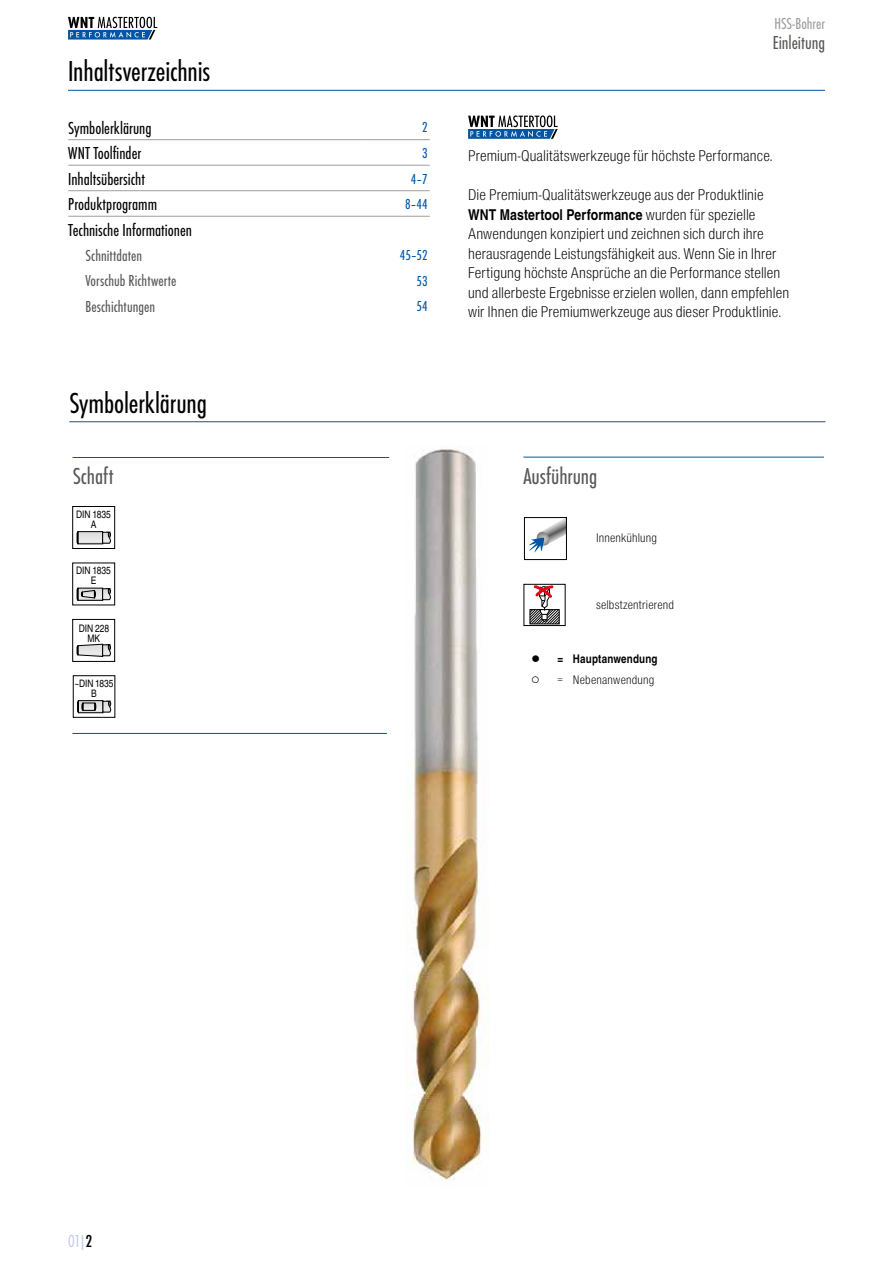
<style>
.page{position:relative;width:893px;height:1263px;background:#fff}
.page>*{position:absolute;margin:0;border:0;box-sizing:border-box;transform-origin:0 0}
.t1{font:30px "Futura TCE Boo Con";letter-spacing:-.005em;color:#000}
.t2{font:24px "Futura TCE Boo Con";letter-spacing:-.005em;color:#575756}
.t3{font:19.5px "Futura TCE Boo Con";letter-spacing:-.005em;color:#575756}
.t4{font:18px "Futura TCE Boo Con";color:#000}
.t5{font:18px "Futura TCE Lig Con";color:#bcc6e6}
.t6{font:16.5px "Futura TCE Boo Con";color:#575756}
.t7{font:16.5px "Futura TCE Boo Con";color:#9d9d9c}
.t8{font:300 15px/19.5px "Nimbus Sans WNT Cond";letter-spacing:.005em;color:#000}
.t9{font:15px "Futura TCE Boo Con";color:#0056a4}
.t10{font:300 12px "Nimbus Sans WNT Cond";letter-spacing:.015em;color:#000}
.t11{font:700 12px "Nimbus Sans WNT Cond";letter-spacing:.015em;color:#000}
.t12{font:12px "Nimbus Sans WNT Cond";color:#000}
.t13{font:10.35px/10.4px "Nimbus Sans WNT Cond";letter-spacing:-.015em;color:#000;text-align:center}
.s1{font-weight:700}
.s2{font-family:"Futura TCE Med Con";color:#000}
.s3{font-weight:300}
</style>
<div class="page">
<svg style="left:68px;top:17px;width:89px;height:23px"></svg>
<svg style="left:529px;top:586px;width:31px;height:38px"></svg>
<div style="left:524px;top:584px;width:41px;height:42px;border:1px solid #000"></div>
<hr style="left:69px;top:421px;width:756px;height:1px;background:#0056a4">
<hr style="left:68px;top:90px;width:757px;height:1px;background:#0056a4">
<hr style="left:73px;top:457px;width:316px;height:1px;background:#0056a4">
<hr style="left:72px;top:733px;width:315px;height:1px;background:#0056a4">
<hr style="left:523px;top:457px;width:301px;height:1px;background:#0056a4">
<hr style="left:68px;top:139px;width:298px;height:1px;background:#9d9d9c">
<hr style="left:366px;top:139px;width:64px;height:1px;background:#9d9d9c">
<hr style="left:68px;top:165px;width:298px;height:1px;background:#9d9d9c">
<hr style="left:366px;top:165px;width:64px;height:1px;background:#9d9d9c">
<hr style="left:68px;top:190px;width:298px;height:1px;background:#9d9d9c">
<hr style="left:366px;top:190px;width:64px;height:1px;background:#9d9d9c">
<hr style="left:68px;top:216px;width:298px;height:1px;background:#9d9d9c">
<hr style="left:366px;top:216px;width:64px;height:1px;background:#9d9d9c">
<svg style="left:468px;top:115px;width:90px;height:24px"></svg>
<img style="left:408px;top:449px;width:79px;height:732px">
<div style="left:78px;top:532px;width:25px;height:12px;background:#e5e5e5"></div>
<div style="left:78px;top:531px;width:25px;height:13px;border:1px solid #000"></div>
<svg style="left:77px;top:531px;width:1px;height:13px"></svg>
<svg style="left:102px;top:532px;width:9px;height:11px"></svg>
<div style="left:72px;top:506px;width:43px;height:43px;border:1px solid #000"></div>
<div style="left:78px;top:588px;width:25px;height:12px;background:#e5e5e4"></div>
<svg style="left:77px;top:587px;width:19px;height:14px"></svg>
<svg style="left:102px;top:588px;width:9px;height:12px"></svg>
<div style="left:72px;top:563px;width:43px;height:42px;border:1px solid #000"></div>
<svg style="left:529px;top:519px;width:36px;height:33px"></svg>
<div style="left:524px;top:517px;width:43px;height:43px;border:1px solid #000"></div>
<svg style="left:77px;top:644px;width:34px;height:13px"></svg>
<div style="left:72px;top:619px;width:43px;height:43px;border:1px solid #000"></div>
<svg style="left:96px;top:702px;width:5px;height:9px"></svg>
<div style="left:78px;top:700px;width:25px;height:13px;border:1px solid #000"></div>
<svg style="left:77px;top:700px;width:19px;height:13px"></svg>
<svg style="left:103px;top:701px;width:9px;height:11px"></svg>
<h1 class="t1" style="left:68px;top:54px;width:144px">Inhaltsverzeichnis</h1>
<p class="t4" style="left:68px;top:117px;width:85px">Symbolerklärung</p>
<p class="t9" style="left:422px;top:119px;width:7px">2</p>
<p class="t4" style="left:68px;top:143px;width:75px">WNT Toolfinder</p>
<p class="t9" style="left:422px;top:145px;width:7px">3</p>
<p class="t4" style="left:68px;top:169px;width:78px">Inhaltsübersicht</p>
<p class="t9" style="left:411px;top:170px;width:18px">4–7</p>
<p class="t4" style="left:68px;top:194px;width:90px">Produktprogramm</p>
<p class="t9" style="left:405px;top:196px;width:24px">8–44</p>
<p class="t4" style="left:68px;top:220px;width:125px">Technische Informationen</p>
<p class="t6" style="left:85px;top:246px;width:58px">Schnittdaten</p>
<p class="t9" style="left:400px;top:247px;width:29px">45–52</p>
<p class="t6" style="left:85px;top:271px;width:92px">Vorschub Richtwerte</p>
<p class="t9" style="left:417px;top:272px;width:13px">53</p>
<p class="t6" style="left:85px;top:297px;width:71px">Beschichtungen</p>
<p class="t9" style="left:417px;top:298px;width:13px">54</p>
<h1 class="t1" style="left:69px;top:386px;width:139px">Symbolerklärung</h1>
<p class="t7" style="left:774px;top:15px;width:52px">HSS-Bohrer</p>
<h3 class="t3" style="left:773px;top:31px;width:54px">Einleitung</h3>
<p class="t8" style="left:468px;top:146px;width:306px">Premium-Qualitätswerkzeuge für höchste Performance.</p>
<p class="t8" style="left:468px;top:185px;width:323px">Die Premium-Qualitätswerkzeuge aus der Produktlinie <span class="s1">WNT Mastertool Performance</span> wurden für spezielle Anwendungen konzipiert und zeichnen sich durch ihre herausragende Leistungsfähigkeit aus. Wenn Sie in Ihrer Fertigung höchste Ansprüche an die Performance stellen und allerbeste Ergebnisse erzielen wollen, dann empfehlen wir Ihnen die Premiumwerkzeuge aus dieser Produktlinie.</p>
<h2 class="t2" style="left:73px;top:462px;width:42px">Schaft</h2>
<h2 class="t2" style="left:523px;top:462px;width:75px">Ausführung</h2>
<p class="t13" style="left:76px;top:509px;width:36px">DIN 1835<br>A</p>
<p class="t13" style="left:76px;top:565px;width:36px">DIN 1835<br>E</p>
<p class="t13" style="left:79px;top:623px;width:32px">DIN 228<br>MK</p>
<p class="t13" style="left:74px;top:678px;width:40px">~DIN 1835<br>B</p>
<p class="t5" style="left:68px;top:1230px;width:26px">01|<span class="s2">2</span></p>
<p class="t10" style="left:596px;top:531px;width:63px">Innenkühlung</p>
<p class="t10" style="left:596px;top:598px;width:80px">selbstzentrierend</p>
<p class="t12" style="left:531px;top:651px;width:33px">● <span class="s1">=</span></p>
<p class="t12" style="left:531px;top:673px;width:34px">○ <span class="s3">=</span></p>
<p class="t11" style="left:573px;top:651px;width:86px">Hauptanwendung</p>
<p class="t10" style="left:573px;top:673px;width:83px">Nebenanwendung</p>
</div>
